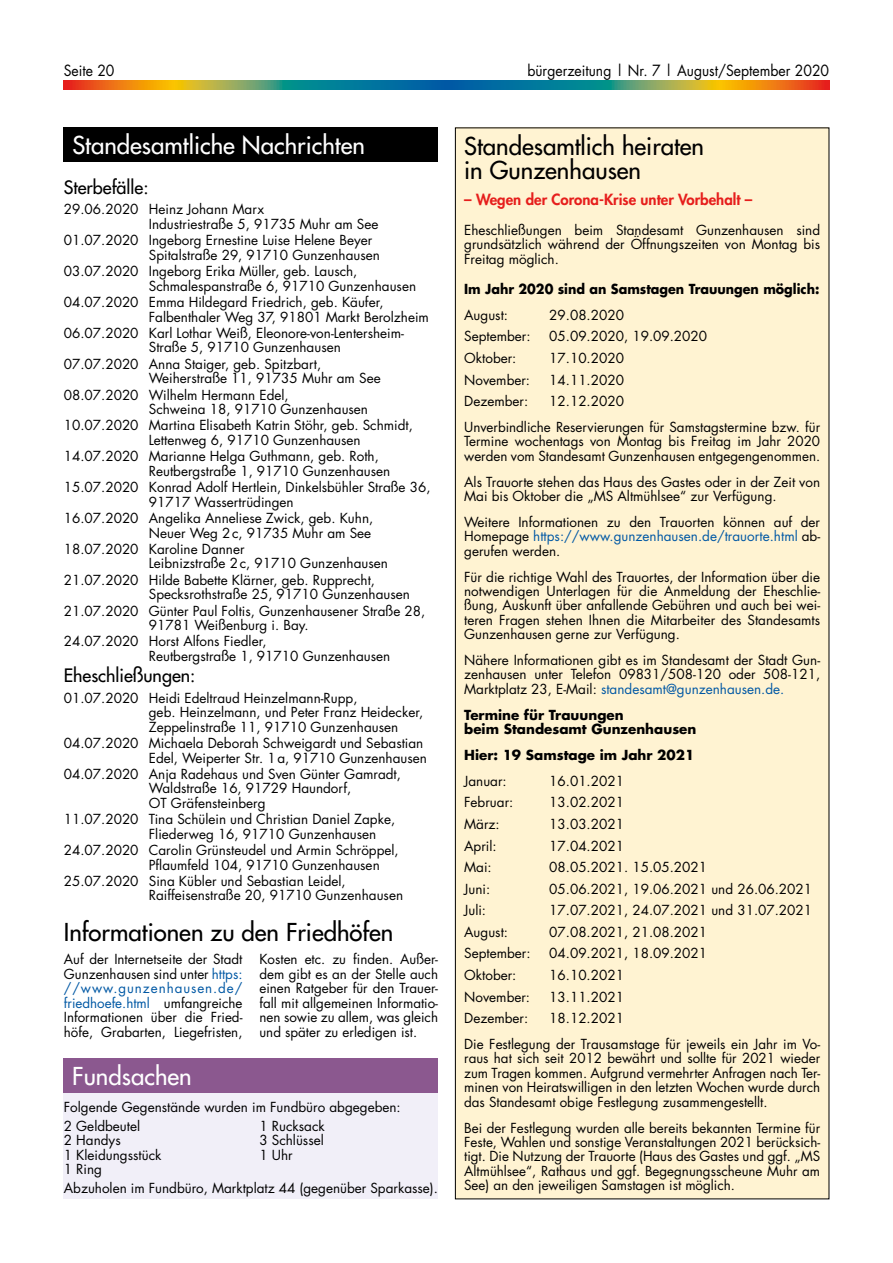
<style>
.page{position:relative;width:893px;height:1263px;background:#fff}
.page>*{position:absolute;margin:0;border:0;box-sizing:border-box;transform-origin:0 0}
.t1{font:24px/24px "Futura";color:#000}
.t2{font:24px "Futura";color:#fff}
.t3{font:18px "Futura";color:#000}
.t4{font:15px "Futura";color:#000;scale:.93 1}
.t5{font:800 15px "Futura";color:#e61e1c}
.t6{font:13.5px/14.5px "Futura";color:#000}
.t7{font:700 13.5px/14.4px "Futura";color:#000}
.t8{font:700 13.5px "Futura";color:#000;scale:.94 1}
.s1{color:#0058a4}
</style>
<div class="page">
<svg style="left:64px;top:81px;width:382px;height:8px;background:#71865e"></svg>
<svg style="left:446px;top:81px;width:383px;height:8px;background:#70865e"></svg>
<div style="left:64px;top:128px;width:374px;height:34px;background:#000"></div>
<div style="left:64px;top:1091px;width:374px;height:108px;background:#f1eff8"></div>
<div style="left:64px;top:1058px;width:374px;height:35px;background:#8b588f"></div>
<div style="left:455px;top:128px;width:374px;height:1071px;background:#fff3d2"></div>
<p class="t4" style="left:64px;top:60px;width:56px">Seite 20</p>
<p class="t4" style="left:527px;top:60px;width:326px">bürgerzeitung | Nr. 7 | August/September 2020</p>
<h1 class="t2" style="left:72px;top:130px;width:294px">Standesamtliche Nachrichten</h1>
<h2 class="t3" style="left:64px;top:176px;width:86px">Sterbefälle:</h2>
<p class="t6" style="left:149px;top:202px;width:231px;text-indent:-85px">29.06.2020 Heinz Johann Marx<br>Industriestraße 5, 91735 Muhr am See</p>
<p class="t6" style="left:149px;top:233px;width:233px;text-indent:-85px">01.07.2020 Ingeborg Ernestine Luise Helene Beyer<br>Spitalstraße 29, 91710 Gunzenhausen</p>
<p class="t6" style="left:149px;top:264px;width:269px;text-indent:-85px">03.07.2020 Ingeborg Erika Müller, geb. Lausch,<br>Schmalespanstraße 6, 91710 Gunzenhausen</p>
<p class="t6" style="left:149px;top:295px;width:282px;text-indent:-85px">04.07.2020 Emma Hildegard Friedrich, geb. Käufer,<br>Falbenthaler Weg 37, 91801 Markt Berolzheim</p>
<p class="t6" style="left:149px;top:325px;width:257px;text-indent:-85px">06.07.2020 Karl Lothar Weiß, Eleonore-von-Lentersheim-<br>Straße 5, 91710 Gunzenhausen</p>
<p class="t6" style="left:149px;top:356px;width:233px;text-indent:-85px">07.07.2020 Anna Staiger, geb. Spitzbart,<br>Weiherstraße 11, 91735 Muhr am See</p>
<p class="t6" style="left:149px;top:387px;width:221px;text-indent:-85px">08.07.2020 Wilhelm Hermann Edel,<br>Schweina 18, 91710 Gunzenhausen</p>
<p class="t6" style="left:149px;top:418px;width:266px;text-indent:-85px">10.07.2020 Martina Elisabeth Katrin Stöhr, geb. Schmidt,<br>Lettenweg 6, 91710 Gunzenhausen</p>
<p class="t6" style="left:149px;top:449px;width:243px;text-indent:-85px">14.07.2020 Marianne Helga Guthmann, geb. Roth,<br>Reutbergstraße 1, 91710 Gunzenhausen</p>
<p class="t6" style="left:149px;top:480px;width:283px;text-indent:-85px">15.07.2020 Konrad Adolf Hertlein, Dinkelsbühler Straße 36,<br>91717 Wassertrüdingen</p>
<p class="t6" style="left:64px;top:511px;width:311px;text-align:right">16.07.2020 Angelika Anneliese Zwick, geb. Kuhn,<br>Neuer Weg 2c, 91735 Muhr am See</p>
<p class="t6" style="left:149px;top:541px;width:241px;text-indent:-85px">18.07.2020 Karoline Danner<br>Leibnizstraße 2c, 91710 Gunzenhausen</p>
<p class="t6" style="left:149px;top:572px;width:263px;text-indent:-85px">21.07.2020 Hilde Babette Klärner, geb. Rupprecht,<br>Specksrothstraße 25, 91710 Gunzenhausen</p>
<p class="t6" style="left:149px;top:603px;width:278px;text-indent:-85px">21.07.2020 Günter Paul Foltis, Gunzenhausener Straße 28,<br>91781 Weißenburg i. Bay.</p>
<p class="t6" style="left:149px;top:634px;width:243px;text-indent:-85px">24.07.2020 Horst Alfons Fiedler,<br>Reutbergstraße 1, 91710 Gunzenhausen</p>
<h2 class="t3" style="left:64px;top:664px;width:133px">Eheschließungen:</h2>
<p class="t6" style="left:149px;top:690px;width:276px;text-indent:-85px">01.07.2020 Heidi Edeltraud Heinzelmann-Rupp,<br>geb. Heinzelmann, und Peter Franz Heidecker,<br>Zeppelinstraße 11, 91710 Gunzenhausen</p>
<p class="t6" style="left:64px;top:735px;width:365px;text-align:right">04.07.2020 Michaela Deborah Schweigardt und Sebastian<br>Edel, Weiperter Str. 1a, 91710 Gunzenhausen</p>
<p class="t6" style="left:149px;top:766px;width:254px;text-indent:-85px">04.07.2020 Anja Radehaus und Sven Günter Gamradt,<br>Waldstraße 16, 91729 Haundorf,<br>OT Gräfensteinberg</p>
<p class="t6" style="left:149px;top:812px;width:248px;text-indent:-85px">11.07.2020 Tina Schülein und Christian Daniel Zapke,<br>Fliederweg 16, 91710 Gunzenhausen</p>
<p class="t6" style="left:149px;top:843px;width:251px;text-indent:-85px">24.07.2020 Carolin Grünsteudel und Armin Schröppel,<br>Pflaumfeld 104, 91710 Gunzenhausen</p>
<p class="t6" style="left:149px;top:873px;width:256px;text-indent:-85px">25.07.2020 Sina Kübler und Sebastian Leidel,<br>Raiffeisenstraße 20, 91710 Gunzenhausen</p>
<h1 class="t1" style="left:64px;top:920px;width:331px">Informationen zu den Friedhöfen</h1>
<p class="t6" style="left:64px;top:952px;width:180px;text-align:justify">Auf der Internetseite der Stadt Gunzenhausen sind unter <span class="s1">https: //www.gunzenhausen.de/ friedhoefe.html</span> umfangreiche Informationen über die Fried&shy;höfe, Grabarten, Liegefristen,</p>
<p class="t6" style="left:259px;top:952px;width:180px;text-align:justify">Kosten etc. zu finden. Außer&shy;dem gibt es an der Stelle auch einen Ratgeber für den Trauer&shy;fall mit allgemeinen Informatio&shy;nen sowie zu allem, was gleich und später zu erledigen ist.</p>
<h1 class="t2" style="left:72px;top:1061px;width:121px">Fundsachen</h1>
<p class="t6" style="left:64px;top:1118px;width:99px">2 Geldbeutel<br>2 Handys<br>1 Kleidungsstück<br>1 Ring</p>
<p class="t6" style="left:259px;top:1118px;width:67px;text-align:justify">1 Rucksack 3 Schlüssel 1 Uhr</p>
<p class="t6" style="left:64px;top:1099px;width:338px">Folgende Gegenstände wurden im Fundbüro abgegeben:</p>
<p class="t6" style="left:64px;top:1180px;width:376px">Abzuholen im Fundbüro, Marktplatz 44 (gegenüber Sparkasse).</p>
<h1 class="t1" style="left:464px;top:134px;width:241px">Standesamtlich heiraten in Gunzenhausen</h1>
<p class="t5" style="left:464px;top:189px;width:290px">– Wegen der Corona-Krise unter Vorbehalt –</p>
<p class="t6" style="left:464px;top:223px;width:357px;text-align:justify">Eheschließungen beim Standesamt Gunzenhausen sind grundsätzlich während der Öffnungszeiten von Montag bis Freitag möglich.</p>
<p class="t8" style="left:464px;top:279px;width:379px">Im Jahr 2020 sind an Samstagen Trauungen möglich:</p>
<p class="t6" style="left:464px;top:307px;width:45px">August:</p>
<p class="t6" style="left:549px;top:307px;width:76px">29.08.2020</p>
<p class="t6" style="left:464px;top:329px;width:68px">September:</p>
<p class="t6" style="left:549px;top:329px;width:160px">05.09.2020, 19.09.2020</p>
<p class="t6" style="left:464px;top:350px;width:54px">Oktober:</p>
<p class="t6" style="left:549px;top:350px;width:76px">17.10.2020</p>
<p class="t6" style="left:464px;top:372px;width:67px">November:</p>
<p class="t6" style="left:549px;top:372px;width:76px">14.11.2020</p>
<p class="t6" style="left:464px;top:394px;width:66px">Dezember:</p>
<p class="t6" style="left:464px;top:388px;width:357px;line-height:25.8px;text-indent:85px">12.12.2020<br>Unverbindliche Reservierungen für Samstagstermine bzw. für</p>
<p class="t6" style="left:464px;top:434px;width:357px">Termine wochentags von Montag bis Freitag im Jahr 2020 werden vom Standesamt Gunzenhausen entgegengenommen.</p>
<p class="t6" style="left:464px;top:474px;width:357px">Als Trauorte stehen das Haus des Gastes oder in der Zeit von<br>Mai bis Oktober die „MS Altmühlsee“ zur Verfügung.</p>
<p class="t6" style="left:464px;top:514px;width:357px;text-align:justify">Weitere Informationen zu den Trauorten können auf der Homepage <span class="s1">https://www.gunzenhausen.de/trauorte.html</span> ab&shy;gerufen werden.</p>
<p class="t6" style="left:464px;top:569px;width:357px;text-align:justify">Für die richtige Wahl des Trauortes, der Information über die notwendigen Unterlagen für die Anmeldung der Eheschlie&shy;ßung, Auskunft über anfallende Gebühren und auch bei wei&shy;teren Fragen stehen Ihnen die Mitarbeiter des Standesamts Gunzenhausen gerne zur Verfügung.</p>
<p class="t6" style="left:464px;top:653px;width:357px;text-align:justify">Nähere Informationen gibt es im Standesamt der Stadt Gun&shy;zenhausen unter Telefon 09831/508-120 oder 508-121, Marktplatz 23, E-Mail: <span class="s1">standesamt@gunzenhausen.de.</span></p>
<p class="t7" style="left:464px;top:707px;width:234px">Termine für Trauungen<br>beim Standesamt Gunzenhausen</p>
<p class="t7" style="left:464px;top:747px;width:232px">Hier: 19 Samstage im Jahr 2021</p>
<p class="t6" style="left:464px;top:773px;width:44px">Januar:</p>
<p class="t6" style="left:549px;top:773px;width:76px">16.01.2021</p>
<p class="t6" style="left:464px;top:795px;width:51px">Februar:</p>
<p class="t6" style="left:549px;top:795px;width:76px">13.02.2021</p>
<p class="t6" style="left:464px;top:816px;width:37px">März:</p>
<p class="t6" style="left:549px;top:816px;width:76px">13.03.2021</p>
<p class="t6" style="left:464px;top:838px;width:34px">April:</p>
<p class="t6" style="left:549px;top:838px;width:76px">17.04.2021</p>
<p class="t6" style="left:464px;top:860px;width:29px">Mai:</p>
<p class="t6" style="left:549px;top:860px;width:160px">08.05.2021. 15.05.2021</p>
<p class="t6" style="left:464px;top:881px;width:27px">Juni:</p>
<p class="t6" style="left:549px;top:881px;width:264px">05.06.2021, 19.06.2021 und 26.06.2021</p>
<p class="t6" style="left:464px;top:903px;width:23px">Juli:</p>
<p class="t6" style="left:549px;top:903px;width:264px">17.07.2021, 24.07.2021 und 31.07.2021</p>
<p class="t6" style="left:464px;top:924px;width:45px">August:</p>
<p class="t6" style="left:549px;top:924px;width:160px">07.08.2021, 21.08.2021</p>
<p class="t6" style="left:464px;top:946px;width:68px">September:</p>
<p class="t6" style="left:549px;top:946px;width:160px">04.09.2021, 18.09.2021</p>
<p class="t6" style="left:464px;top:967px;width:54px">Oktober:</p>
<p class="t6" style="left:549px;top:967px;width:76px">16.10.2021</p>
<p class="t6" style="left:464px;top:989px;width:67px">November:</p>
<p class="t6" style="left:549px;top:989px;width:76px">13.11.2021</p>
<p class="t6" style="left:464px;top:1011px;width:66px">Dezember:</p>
<p class="t6" style="left:464px;top:1005px;width:357px;line-height:25.8px;text-indent:85px">18.12.2021<br>Die Festlegung der Trausamstage für jeweils ein Jahr im Vo-</p>
<p class="t6" style="left:464px;top:1051px;width:357px;text-align:justify">raus hat sich seit 2012 bewährt und sollte für 2021 wieder zum Tragen kommen. Aufgrund vermehrter Anfragen nach Ter&shy;minen von Heiratswilligen in den letzten Wochen wurde durch das Standesamt obige Festlegung zusammengestellt.</p>
<p class="t6" style="left:464px;top:1120px;width:357px;text-align:justify">Bei der Festlegung wurden alle bereits bekannten Termine für Feste, Wahlen und sonstige Veranstaltungen 2021 berücksich&shy;tigt. Die Nutzung der Trauorte (Haus des Gastes und ggf. „MS Altmühlsee“, Rathaus und ggf. Begegnungsscheune Muhr am See) an den jeweiligen Samstagen ist möglich.</p>
</div>
